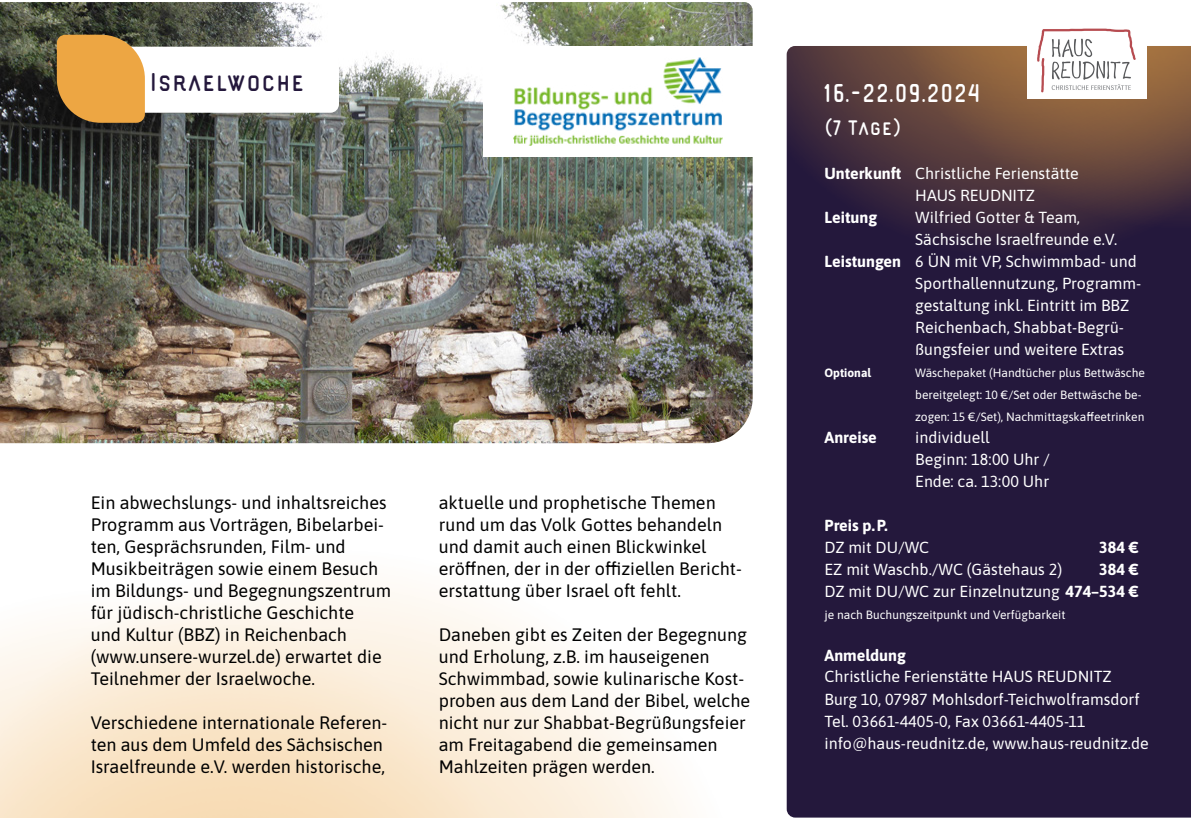
<style>
.page{position:relative;width:1191px;height:822px;background:#fff}
.page>*{position:absolute;margin:0;border:0;box-sizing:border-box;transform-origin:0 0}
.Datum{font:32px "Lazy Ride Sans";color:#fff}
.t1{font:32px "Lazy Ride Sans";color:#24183c}
.Datum_Zusatz{font:26px "Lazy Ride Sans";color:#fff}
.Copytext{font:18px/22px "Asap";color:#000}
.t2{font:16px/22px "Asap";color:#fff}
.t3{font:700 16px "Asap";color:#fff}
.t4{font:12px "Asap";color:#fff}
.t5{font:700 12px "Asap";color:#fff}
.s1{font-size:40px;color:#fff}
.s2{font-weight:700}
</style>
<div class="page">
<svg style="left:0;top:585px;width:682px;height:232px"></svg>
<img style="left:0;top:2px;width:752px;height:441px">
<div style="left:786px;top:260px;width:404px;height:557px;background:#24183c"></div>
<svg style="left:786px;top:46px;width:404px;height:214px;background:#382842"></svg>
<svg style="left:870px;top:46px;width:320px;height:184px;background:#63453e"></svg>
<svg style="left:0;top:2px;width:1px;height:23px"></svg>
<div style="left:115px;top:47px;width:224px;height:66px;background:#fff;border-radius:9px"></div>
<svg style="left:57px;top:35px;width:88px;height:88px;background:#da9b43"></svg>
<div style="left:482px;top:47px;width:270px;height:110px;background:#fff"></div>
<img style="left:513px;top:58px;width:209px;height:88px">
<img style="left:1027px;top:28px;width:118px;height:70px">
<h1 class="t1" style="left:75px;top:63px;width:231px"><span class="s1">S3</span> Israelwoche</h1>
<p class="Copytext" style="left:91px;top:490px;width:297px">Ein abwechslungs- und inhaltsreiches<br>Programm aus Vorträgen, Bibelarbei&shy;ten, Gesprächsrunden, Film- und</p>
<p class="Copytext" style="left:91px;top:556px;width:289px">Musikbeiträgen sowie einem Besuch</p>
<p class="Copytext" style="left:91px;top:578px;width:301px">im Bildungs- und Begegnungszentrum für jüdisch-christliche Geschichte</p>
<p class="Copytext" style="left:91px;top:622px;width:258px">und Kultur (BBZ) in Reichenbach</p>
<p class="Copytext" style="left:91px;top:644px;width:292px">(www.unsere-wurzel.de) erwartet die<br>Teilnehmer der Israelwoche.</p>
<p class="Copytext" style="left:91px;top:710px;width:298px">Verschiedene internationale Referen&shy;ten aus dem Umfeld des Sächsischen<br>Israelfreunde e.V. werden historische,</p>
<p class="Copytext" style="left:438px;top:490px;width:304px">aktuelle und prophetische Themen rund um das Volk Gottes behandeln und damit auch einen Blickwinkel eröffnen, der in der offiziellen Bericht&shy;erstattung über Israel oft fehlt.</p>
<p class="Copytext" style="left:438px;top:622px;width:313px">Daneben gibt es Zeiten der Begegnung und Erholung, z.B. im hauseigenen Schwimmbad, sowie kulinarische Kost&shy;proben aus dem Land der Bibel, welche nicht nur zur Shabbat-Begrüßungsfeier am Freitagabend die gemeinsamen Mahlzeiten prägen werden.</p>
<p class="Datum" style="left:824px;top:73px;width:157px">16.-22.09.2024</p>
<p class="Datum_Zusatz" style="left:824px;top:112px;width:80px">(7 Tage)</p>
<p class="t2" style="left:824px;top:161px;width:256px"><span class="s2">Unterkunft</span> Christliche Ferienstätte</p>
<p class="t2" style="left:915px;top:183px;width:121px">HAUS REUDNITZ</p>
<p class="t3" style="left:824px;top:205px;width:54px">Leitung</p>
<p class="t2" style="left:915px;top:205px;width:166px">Wilfried Gotter &amp; Team,</p>
<p class="t2" style="left:915px;top:227px;width:203px">Sächsische Israelfreunde e.V.</p>
<p class="t2" style="left:824px;top:249px;width:314px"><span class="s2">Leistungen</span> 6 ÜN mit VP, Schwimmbad- und</p>
<p class="t2" style="left:915px;top:271px;width:227px">Sporthallennutzung, Programm-</p>
<p class="t2" style="left:915px;top:293px;width:215px">gestaltung inkl. Eintritt im BBZ</p>
<p class="t2" style="left:915px;top:315px;width:210px">Reichenbach, Shabbat-Begrü-</p>
<p class="t2" style="left:915px;top:337px;width:210px">ßungsfeier und weitere Extras</p>
<p class="t5" style="left:824px;top:364px;width:48px">Optional</p>
<p class="t4" style="left:915px;top:364px;width:231px">Wäschepaket (Handtücher plus Bettwäsche</p>
<p class="t4" style="left:915px;top:386px;width:228px">bereitgelegt: 10 €/Set oder Bettwäsche be-</p>
<p class="t4" style="left:915px;top:408px;width:230px">zogen: 15 €/Set), Nachmittagskaffeetrinken</p>
<p class="t3" style="left:824px;top:425px;width:54px">Anreise</p>
<p class="t2" style="left:915px;top:425px;width:76px">individuell</p>
<p class="t2" style="left:915px;top:447px;width:136px">Beginn: 18:00 Uhr /</p>
<p class="t2" style="left:915px;top:469px;width:135px">Ende: ca. 13:00 Uhr</p>
<p class="t3" style="left:824px;top:513px;width:64px">Preis p.P.</p>
<p class="t2" style="left:824px;top:535px;width:106px">DZ mit DU/WC</p>
<p class="t3" style="left:1099px;top:535px;width:41px">384 €</p>
<p class="t2" style="left:824px;top:557px;width:239px">EZ mit Waschb./WC (Gästehaus 2)</p>
<p class="t3" style="left:1099px;top:557px;width:41px">384 €</p>
<p class="t2" style="left:824px;top:579px;width:316px">DZ mit DU/WC zur Einzelnutzung <span class="s2">474–534 €</span></p>
<p class="t4" style="left:824px;top:606px;width:242px">je nach Buchungszeitpunkt und Verfügbarkeit</p>
<p class="t2" style="left:824px;top:643px;width:326px"><span class="s2">Anmeldung<br></span>Christliche Ferienstätte HAUS REUDNITZ<br>Burg 10, 07987 Mohlsdorf-Teichwolframsdorf Tel. 03661-4405-0, Fax 03661-4405-11 info@haus-reudnitz.de, www.haus-reudnitz.de</p>
</div>
